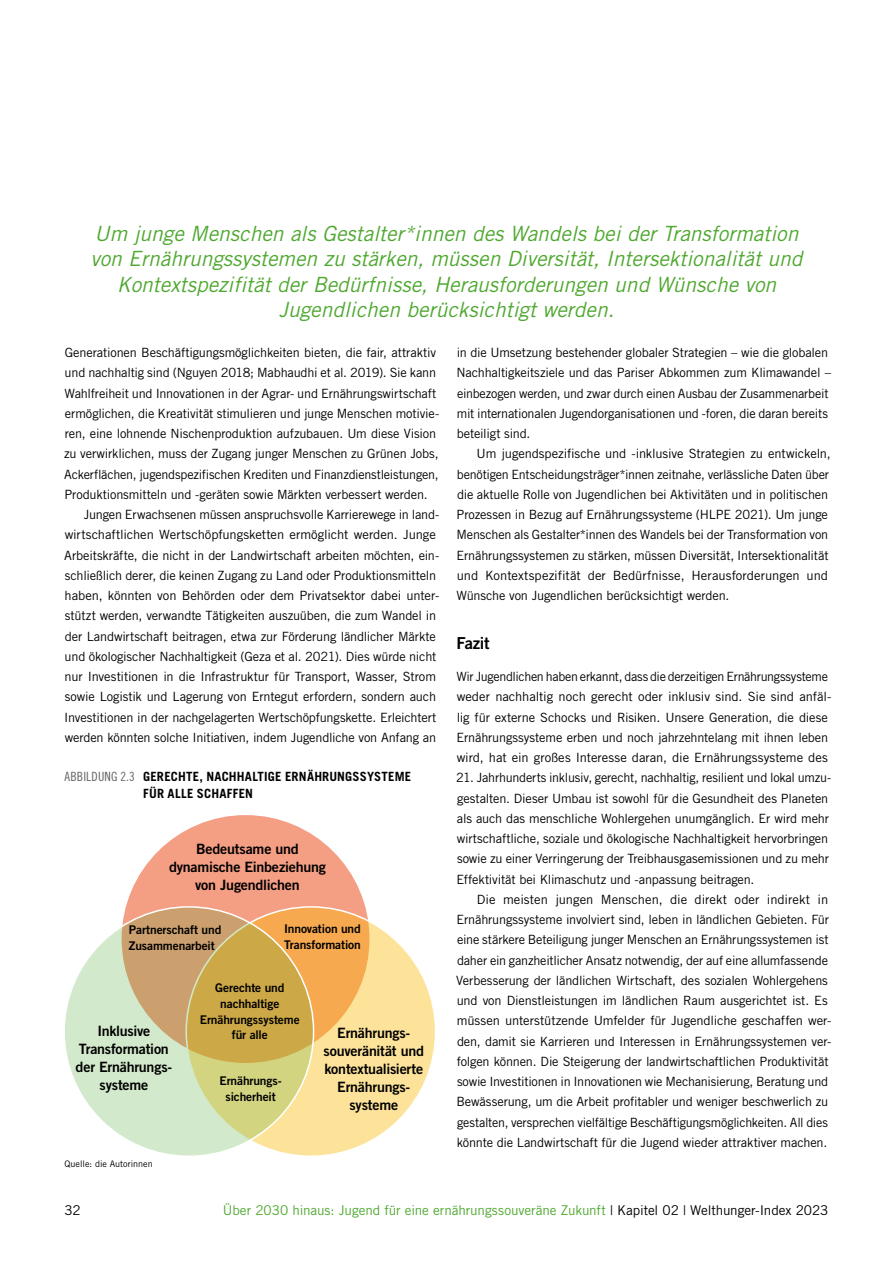
<style>
.page{position:relative;width:893px;height:1263px;background:#fff}
.page>*{position:absolute;margin:0;border:0;box-sizing:border-box;transform-origin:0 0}
.t1{font:italic 21px/25.5px "Trade Gothic LT Std";color:#4fa830;text-align:center}
.t2{font:16.5px "Trade Gothic LT Std Bd 2";letter-spacing:-.025em;color:#000}
.t3{font:14.25px/18px "Trade Gothic LT Std Bd 2";letter-spacing:-.015em;color:#000;text-align:center}
.t4{font:13.5px "Trade Gothic LT Std";letter-spacing:-.005em;color:#4fa830}
.t5{font:13.5px "Trade Gothic LT Std";color:#000}
.t6{font:12.75px/20.2px "Trade Gothic LT Std";letter-spacing:-.015em;color:#000}
.t7{font:700 12.75px/16.5px "Trade Gothic LT Std";letter-spacing:.015em;color:#000}
.t8{font:12px/15.8px "Trade Gothic LT Std Bd 2";letter-spacing:-.01em;color:#000;text-align:center}
.t9{font:9px "Trade Gothic LT Std";color:#000}
.s1{font-family:"Trade Gothic LT Std Cn 18";font-weight:400;color:#646363}
.s2{color:#000}
</style>
<div class="page">
<div style="left:121px;top:814px;width:249px;height:250px;background:#f49e83;border-radius:50%"></div>
<svg style="left:186px;top:907px;width:250px;height:249px;background:#fbd386"></svg>
<svg style="left:64px;top:907px;width:250px;height:249px;background:#d0c78d"></svg>
<p class="t1" style="left:90px;top:221px;width:714px">Um junge Menschen als Gestalter*innen des Wandels bei der Transformation von Ernährungssystemen zu stärken, müssen Diversität, Intersektionalität und Kontextspezifität der Bedürfnisse, Herausforderungen und Wünsche von Jugendlichen berücksichtigt werden.</p>
<p class="t6" style="left:65px;top:342px;width:373px">Generationen Beschäftigungsmöglichkeiten bieten, die fair, attraktiv</p>
<p class="t6" style="left:65px;top:362px;width:373px">und nachhaltig sind (Nguyen 2018; Mabhaudhi et al. 2019). Sie kann</p>
<p class="t6" style="left:64px;top:383px;width:374px">Wahlfreiheit und Innovationen in der Agrar- und Ernährungswirtschaft</p>
<p class="t6" style="left:65px;top:403px;width:376px">ermöglichen, die Kreativität stimulieren und junge Menschen motivie-</p>
<p class="t6" style="left:65px;top:423px;width:373px">ren, eine lohnende Nischenproduktion aufzubauen. Um diese Vision</p>
<p class="t6" style="left:64px;top:443px;width:376px">zu verwirklichen, muss der Zugang junger Menschen zu Grünen Jobs,</p>
<p class="t6" style="left:64px;top:464px;width:376px">Ackerflächen, jugendspezifischen Krediten und Finanzdienstleistungen,</p>
<p class="t6" style="left:64px;top:484px;width:365px">Produktionsmitteln und -geräten sowie Märkten verbessert werden.</p>
<p class="t6" style="left:84px;top:504px;width:357px">Jungen Erwachsenen müssen anspruchsvolle Karrierewege in land-</p>
<p class="t6" style="left:65px;top:524px;width:373px">wirtschaftlichen Wertschöpfungsketten ermöglicht werden. Junge</p>
<p class="t6" style="left:64px;top:545px;width:376px">Arbeitskräfte, die nicht in der Landwirtschaft arbeiten möchten, ein-</p>
<p class="t6" style="left:65px;top:565px;width:373px">schließlich derer, die keinen Zugang zu Land oder Produktionsmitteln</p>
<p class="t6" style="left:65px;top:585px;width:376px">haben, könnten von Behörden oder dem Privatsektor dabei unter-</p>
<p class="t6" style="left:65px;top:605px;width:373px">stützt werden, verwandte Tätigkeiten auszuüben, die zum Wandel in</p>
<p class="t6" style="left:65px;top:626px;width:372px">der Landwirtschaft beitragen, etwa zur Förderung ländlicher Märkte</p>
<p class="t6" style="left:65px;top:646px;width:373px">und ökologischer Nachhaltigkeit (Geza et al. 2021). Dies würde nicht</p>
<p class="t6" style="left:65px;top:666px;width:373px">nur Investitionen in die Infrastruktur für Transport, Wasser, Strom</p>
<p class="t6" style="left:65px;top:686px;width:373px">sowie Logistik und Lagerung von Erntegut erfordern, sondern auch</p>
<p class="t6" style="left:64px;top:707px;width:374px">Investitionen in der nachgelagerten Wertschöpfungskette. Erleichtert</p>
<p class="t6" style="left:65px;top:727px;width:373px">werden könnten solche Initiativen, indem Jugendliche von Anfang an</p>
<p class="t7" style="left:143px;top:768px;width:269px;text-indent:-79px"><span class="s1">ABBILDUNG 2.3</span> GERECHTE, NACHHALTIGE ERNÄHRUNGSSYSTEME<br>FÜR ALLE SCHAFFEN</p>
<p class="t3" style="left:169px;top:840px;width:158px">Bedeutsame und dynamische Einbeziehung von Jugendlichen</p>
<p class="t8" style="left:129px;top:921px;width:94px;text-align:left">Partnerschaft und<br>Zusammenarbeit</p>
<p class="t8" style="left:284px;top:920px;width:78px;text-align:left">Innovation und<br>Transformation</p>
<p class="t8" style="left:200px;top:980px;width:101px">Gerechte und nachhaltige<br>Ernährungssysteme für alle</p>
<p class="t3" style="left:76px;top:1021px;width:98px">Inklusive<br>Transformation der Ernährungs&shy;systeme</p>
<p class="t3" style="left:324px;top:1024px;width:102px">Ernährungs&shy;souveränität und kontextualisierte<br>Ernährungs&shy;systeme</p>
<p class="t8" style="left:220px;top:1072px;width:64px;line-height:16.2px">Ernährungs&shy;sicherheit</p>
<p class="t6" style="left:456px;top:342px;width:376px">in die Umsetzung bestehender globaler Strategien – wie die globalen Nachhaltigkeitsziele und das Pariser Abkommen zum Klimawandel – einbezogen werden, und zwar durch einen Ausbau der Zusammenarbeit mit internationalen Jugendorganisationen und -foren, die daran bereits beteiligt sind.</p>
<p class="t6" style="left:456px;top:443px;width:376px;text-indent:20px">Um jugendspezifische und -inklusive Strategien zu entwickeln, benötigen Entscheidungsträger*innen zeitnahe, verlässliche Daten über die aktuelle Rolle von Jugendlichen bei Aktivitäten und in politischen Prozessen in Bezug auf Ernährungssysteme (HLPE 2021). Um junge Menschen als Gestalter*innen des Wandels bei der Transformation von Ernährungssystemen zu stärken, müssen Diversität, Intersektionalität und Kontextspezifität der Bedürfnisse, Herausforderungen und Wünsche von Jugendlichen berücksichtigt werden.</p>
<p class="t2" style="left:457px;top:633px;width:34px">Fazit</p>
<p class="t6" style="left:456px;top:666px;width:376px">Wir Jugendlichen haben erkannt, dass die derzeitigen Ernährungssysteme weder nachhaltig noch gerecht oder inklusiv sind. Sie sind anfäl&shy;lig für externe Schocks und Risiken. Unsere Generation, die diese Ernährungssysteme erben und noch jahrzehntelang mit ihnen leben wird, hat ein großes Interesse daran, die Ernährungssysteme des</p>
<p class="t6" style="left:456px;top:767px;width:377px">21. Jahrhunderts inklusiv, gerecht, nachhaltig, resilient und lokal umzu&shy;gestalten. Dieser Umbau ist sowohl für die Gesundheit des Planeten als auch das menschliche Wohlergehen unumgänglich. Er wird mehr wirtschaftliche, soziale und ökologische Nachhaltigkeit hervorbringen sowie zu einer Verringerung der Treibhausgasemissionen und zu mehr Effektivität bei Klimaschutz und -anpassung beitragen.</p>
<p class="t6" style="left:456px;top:889px;width:377px;text-indent:21px">Die meisten jungen Menschen, die direkt oder indirekt in Ernährungssysteme involviert sind, leben in ländlichen Gebieten. Für eine stärkere Beteiligung junger Menschen an Ernährungssystemen ist daher ein ganzheitlicher Ansatz notwendig, der auf eine allumfassende Verbesserung der ländlichen Wirtschaft, des sozialen Wohlergehens und von Dienstleistungen im ländlichen Raum ausgerichtet ist. Es müssen unterstützende Umfelder für Jugendliche geschaffen wer&shy;den, damit sie Karrieren und Interessen in Ernährungssystemen ver&shy;folgen können. Die Steigerung der landwirtschaftlichen Produktivität sowie Investitionen in Innovationen wie Mechanisierung, Beratung und Bewässerung, um die Arbeit profitabler und weniger beschwerlich zu gestalten, versprechen vielfältige Beschäftigungsmöglichkeiten. All dies könnte die Landwirtschaft für die Jugend wieder attraktiver machen.</p>
<p class="t9" style="left:64px;top:1158px;width:90px">Quelle: die Autorinnen</p>
<p class="t5" style="left:64px;top:1202px;width:18px">32</p>
<p class="t4" style="left:223px;top:1202px;width:607px">Über 2030 hinaus: Jugend für eine ernährungssouveräne Zukunft <span class="s2">| Kapitel 02 | Welthunger-Index 2023</span></p>
</div>
